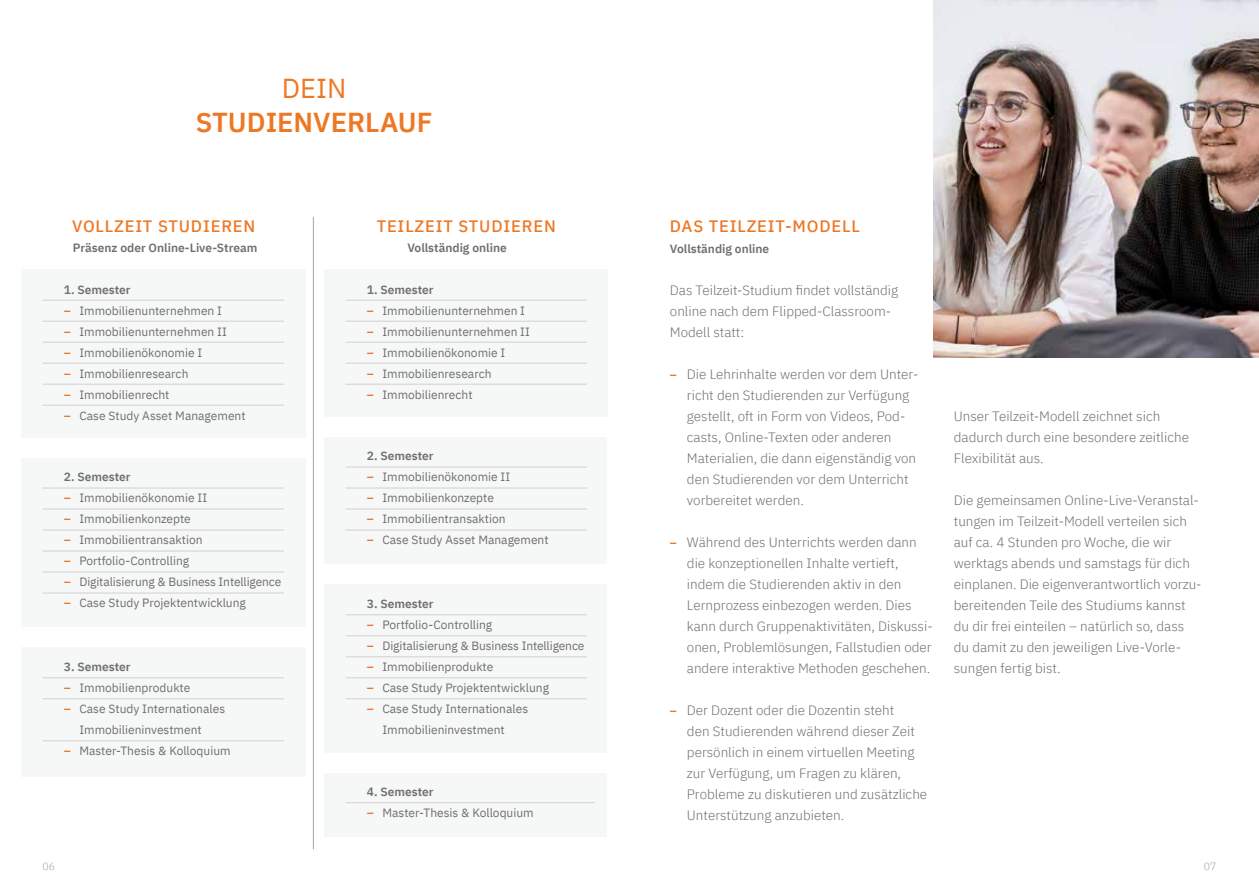
<style>
.page{position:relative;width:1259px;height:893px;background:#fff}
.page>*{position:absolute;margin:0;border:0;box-sizing:border-box;transform-origin:0 0}
.t1{font:600 27.3px "IBM Plex Sans";color:#ee7723}
.t2{font:27.3px "IBM Plex Sans";color:#ee7723}
.t3{font:500 16.5px "IBM Plex Sans";letter-spacing:.05em;color:#ee7723}
.t4{font:300 13.5px/21px "IBM Plex Sans";color:#706f6f}
.t5{font:12px/21px "IBM Plex Sans";color:#706f6f}
.t6{font:600 12px "IBM Plex Sans";color:#706f6f}
.t7{font:300 10.5px "IBM Plex Sans";color:#a1a5a7}
.s1{font-weight:600;color:#ee7723}
.s2{font-weight:600;font-size:12px;color:#ee7723}
</style>
<div class="page">
<div style="left:21px;top:269px;width:285px;height:168px;background:#f6f7f7"></div>
<div style="left:324px;top:269px;width:284px;height:147px;background:#f6f7f7"></div>
<div style="left:21px;top:458px;width:285px;height:168px;background:#f6f7f7"></div>
<div style="left:324px;top:437px;width:283px;height:126px;background:#f6f7f7"></div>
<div style="left:21px;top:647px;width:285px;height:130px;background:#f6f7f7"></div>
<div style="left:324px;top:584px;width:283px;height:168px;background:#f6f7f7"></div>
<div style="left:324px;top:773px;width:283px;height:64px;background:#f6f7f7"></div>
<hr style="left:43px;top:300px;width:241px;height:1px;background:#d0d0d0">
<hr style="left:43px;top:321px;width:241px;height:1px;background:#d0d0d0">
<hr style="left:43px;top:342px;width:241px;height:1px;background:#d0d0d0">
<hr style="left:43px;top:363px;width:241px;height:1px;background:#d0d0d0">
<hr style="left:43px;top:384px;width:241px;height:1px;background:#d0d0d0">
<hr style="left:43px;top:405px;width:241px;height:1px;background:#d0d0d0">
<hr style="left:345px;top:300px;width:242px;height:1px;background:#d0d0d0">
<hr style="left:345px;top:321px;width:242px;height:1px;background:#d0d0d0">
<hr style="left:345px;top:342px;width:242px;height:1px;background:#d0d0d0">
<hr style="left:345px;top:363px;width:242px;height:1px;background:#d0d0d0">
<hr style="left:345px;top:384px;width:242px;height:1px;background:#d0d0d0">
<hr style="left:43px;top:488px;width:241px;height:1px;background:#d0d0d0">
<hr style="left:43px;top:509px;width:241px;height:1px;background:#d0d0d0">
<hr style="left:43px;top:530px;width:241px;height:1px;background:#d0d0d0">
<hr style="left:43px;top:551px;width:241px;height:1px;background:#d0d0d0">
<hr style="left:43px;top:572px;width:241px;height:1px;background:#d0d0d0">
<hr style="left:43px;top:593px;width:241px;height:1px;background:#d0d0d0">
<hr style="left:345px;top:467px;width:242px;height:1px;background:#d0d0d0">
<hr style="left:345px;top:488px;width:242px;height:1px;background:#d0d0d0">
<hr style="left:345px;top:509px;width:242px;height:1px;background:#d0d0d0">
<hr style="left:345px;top:530px;width:242px;height:1px;background:#d0d0d0">
<hr style="left:43px;top:677px;width:241px;height:1px;background:#d0d0d0">
<hr style="left:43px;top:698px;width:241px;height:1px;background:#d0d0d0">
<hr style="left:43px;top:740px;width:241px;height:1px;background:#d0d0d0">
<hr style="left:345px;top:614px;width:242px;height:1px;background:#d0d0d0">
<hr style="left:345px;top:635px;width:242px;height:1px;background:#d0d0d0">
<hr style="left:345px;top:656px;width:242px;height:1px;background:#d0d0d0">
<hr style="left:345px;top:677px;width:242px;height:1px;background:#d0d0d0">
<hr style="left:345px;top:698px;width:242px;height:1px;background:#d0d0d0">
<hr style="left:345px;top:802px;width:250px;height:1px;background:#d0d0d0">
<hr style="left:313px;top:217px;width:1px;height:632px;background:#a1a5a7">
<img style="left:933px;top:0;width:326px;height:357px">
<h1 class="t2" style="left:282px;top:67px;width:66px">DEIN</h1>
<h1 class="t1" style="left:196px;top:101px;width:238px">STUDIENVERLAUF</h1>
<p class="t3" style="left:72px;top:213px;width:185px">VOLLZEIT STUDIEREN</p>
<p class="t3" style="left:377px;top:213px;width:181px">TEILZEIT STUDIEREN</p>
<p class="t6" style="left:73px;top:238px;width:186px">Präsenz oder Online-Live-Stream</p>
<p class="t6" style="left:407px;top:238px;width:101px">Vollständig online</p>
<p class="t6" style="left:64px;top:280px;width:68px">1. Semester</p>
<p class="t5" style="left:64px;top:299px;width:160px"><span class="s1">–</span> Immobilienunternehmen I</p>
<p class="t5" style="left:64px;top:320px;width:165px"><span class="s1">–</span> Immobilienunternehmen II</p>
<p class="t5" style="left:64px;top:341px;width:140px"><span class="s1">–</span> Immobilienökonomie I</p>
<p class="t5" style="left:64px;top:362px;width:126px"><span class="s1">–</span> Immobilienresearch</p>
<p class="t5" style="left:64px;top:383px;width:107px"><span class="s1">–</span> Immobilienrecht</p>
<p class="t5" style="left:64px;top:404px;width:183px"><span class="s1">–</span> Case Study Asset Management</p>
<p class="t6" style="left:64px;top:468px;width:68px">2. Semester</p>
<p class="t5" style="left:64px;top:487px;width:145px"><span class="s1">–</span> Immobilienökonomie II</p>
<p class="t5" style="left:64px;top:508px;width:129px"><span class="s1">–</span> Immobilienkonzepte</p>
<p class="t5" style="left:64px;top:529px;width:140px"><span class="s1">–</span> Immobilientransaktion</p>
<p class="t5" style="left:64px;top:550px;width:127px"><span class="s1">–</span> Portfolio-Controlling</p>
<p class="t5" style="left:64px;top:571px;width:219px"><span class="s1">–</span> Digitalisierung &amp; Business Intelligence</p>
<p class="t5" style="left:64px;top:592px;width:184px"><span class="s1">–</span> Case Study Projektentwicklung</p>
<p class="t6" style="left:64px;top:657px;width:68px">3. Semester</p>
<p class="t5" style="left:64px;top:676px;width:128px"><span class="s1">–</span> Immobilienprodukte</p>
<p class="t5" style="left:79px;top:697px;width:147px;text-indent:-16px"><span class="s1">–</span> Case Study Internationales<br>Immobilieninvestment</p>
<p class="t5" style="left:64px;top:739px;width:168px"><span class="s1">–</span> Master-Thesis &amp; Kolloquium</p>
<p class="t6" style="left:367px;top:280px;width:68px">1. Semester</p>
<p class="t5" style="left:367px;top:299px;width:160px"><span class="s1">–</span> Immobilienunternehmen I</p>
<p class="t5" style="left:367px;top:320px;width:165px"><span class="s1">–</span> Immobilienunternehmen II</p>
<p class="t5" style="left:367px;top:341px;width:140px"><span class="s1">–</span> Immobilienökonomie I</p>
<p class="t5" style="left:367px;top:362px;width:126px"><span class="s1">–</span> Immobilienresearch</p>
<p class="t5" style="left:367px;top:383px;width:107px"><span class="s1">–</span> Immobilienrecht</p>
<p class="t6" style="left:367px;top:447px;width:68px">2. Semester</p>
<p class="t5" style="left:367px;top:466px;width:145px"><span class="s1">–</span> Immobilienökonomie II</p>
<p class="t5" style="left:367px;top:487px;width:129px"><span class="s1">–</span> Immobilienkonzepte</p>
<p class="t5" style="left:367px;top:508px;width:140px"><span class="s1">–</span> Immobilientransaktion</p>
<p class="t5" style="left:367px;top:529px;width:183px"><span class="s1">–</span> Case Study Asset Management</p>
<p class="t6" style="left:367px;top:594px;width:68px">3. Semester</p>
<p class="t5" style="left:367px;top:613px;width:127px"><span class="s1">–</span> Portfolio-Controlling</p>
<p class="t5" style="left:367px;top:634px;width:219px"><span class="s1">–</span> Digitalisierung &amp; Business Intelligence</p>
<p class="t5" style="left:367px;top:655px;width:128px"><span class="s1">–</span> Immobilienprodukte</p>
<p class="t5" style="left:367px;top:676px;width:184px"><span class="s1">–</span> Case Study Projektentwicklung</p>
<p class="t5" style="left:382px;top:697px;width:147px;text-indent:-16px"><span class="s1">–</span> Case Study Internationales<br>Immobilieninvestment</p>
<p class="t6" style="left:367px;top:782px;width:68px">4. Semester</p>
<p class="t5" style="left:367px;top:801px;width:168px"><span class="s1">–</span> Master-Thesis &amp; Kolloquium</p>
<p class="t3" style="left:670px;top:213px;width:191px">DAS TEILZEIT-MODELL</p>
<p class="t6" style="left:670px;top:239px;width:101px">Vollständig online</p>
<p class="t4" style="left:670px;top:278px;width:230px">Das Teilzeit-Studium findet vollständig online nach dem Flipped-Classroom-<br>Modell statt:</p>
<p class="t4" style="left:687px;top:362px;width:233px;text-indent:-17px"><span class="s2">–</span> Die Lehrinhalte werden vor dem Unter&shy;richt den Studierenden zur Verfügung gestellt, oft in Form von Videos, Pod&shy;casts, Online-Texten oder anderen Materialien, die dann eigenständig von den Studierenden vor dem Unterricht vorbereitet werden.</p>
<p class="t4" style="left:687px;top:530px;width:247px;text-indent:-17px"><span class="s2">–</span> Während des Unterrichts werden dann die konzeptionellen Inhalte vertieft, indem die Studierenden aktiv in den Lernprozess einbezogen werden. Dies kann durch Gruppenaktivitäten, Diskussi&shy;onen, Problemlösungen, Fallstudien oder andere interaktive Methoden geschehen.</p>
<p class="t4" style="left:687px;top:698px;width:242px;text-indent:-17px"><span class="s2">–</span> Der Dozent oder die Dozentin steht<br>den Studierenden während dieser Zeit persönlich in einem virtuellen Meeting zur Verfügung, um Fragen zu klären, Probleme zu diskutieren und zusätzliche Unterstützung anzubieten.</p>
<p class="t4" style="left:954px;top:404px;width:237px">Unser Teilzeit-Modell zeichnet sich dadurch durch eine besondere zeitliche<br>Flexibilität aus.</p>
<p class="t4" style="left:954px;top:488px;width:249px">Die gemeinsamen Online-Live-Veranstal&shy;tungen im Teilzeit-Modell verteilen sich auf ca. 4 Stunden pro Woche, die wir werktags abends und samstags für dich einplanen. Die eigenverantwortlich vorzu&shy;bereitenden Teile des Studiums kannst du dir frei einteilen – natürlich so, dass du damit zu den jeweiligen Live-Vorle&shy;sungen fertig bist.</p>
<p class="t7" style="left:43px;top:859px;width:14px">06</p>
<p class="t7" style="left:1203px;top:858px;width:14px">07</p>
</div>
